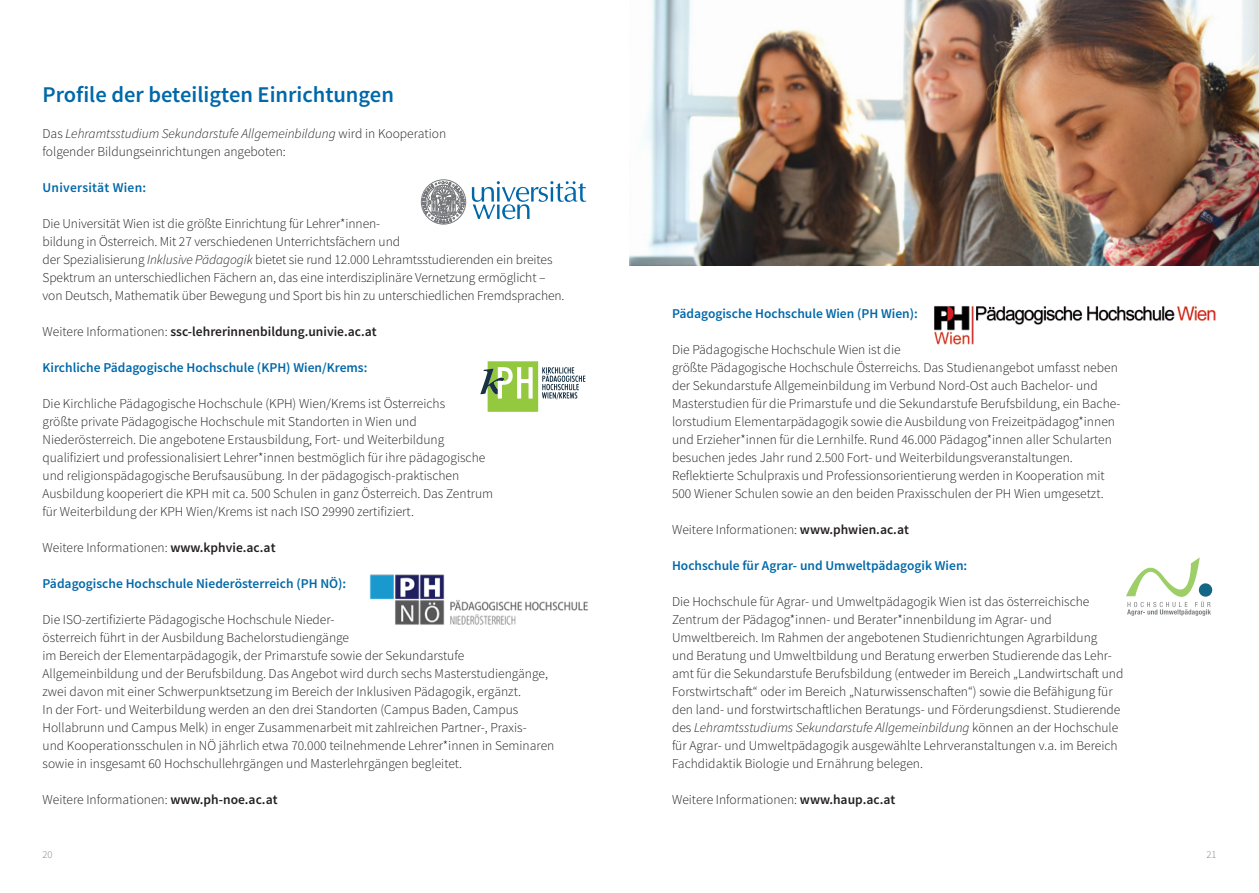
<style>
.page{position:relative;width:1259px;height:893px;background:#fff}
.page>*{position:absolute;margin:0;border:0;box-sizing:border-box;transform-origin:0 0}
.t1{font:600 22.5px "Source Sans Pro";color:#0068a9}
.t2{font:300 13.5px/18px "Source Sans Pro";color:#231f20}
.t3{font:600 13.5px "Source Sans Pro";color:#0068a9}
.t4{font:600 13.5px "Source Sans Pro";color:#231f20}
.t5{font:600 13.5px "Source Sans Pro";letter-spacing:.02em;color:#0068a9}
.t6{font:300 10.5px "Source Sans Pro";color:#808285}
.s1{font-style:italic}
.s2{font-weight:300}
.s3{font-weight:600}
</style>
<div class="page">
<svg style="left:472px;top:181px;width:114px;height:38px"></svg>
<svg style="left:421px;top:179px;width:45px;height:46px"></svg>
<svg style="left:480px;top:361px;width:105px;height:51px"></svg>
<img style="left:369px;top:574px;width:220px;height:51px">
<svg style="left:1126px;top:557px;width:86px;height:59px"></svg>
<img style="left:934px;top:305px;width:282px;height:40px">
<img style="left:629px;top:0;width:630px;height:265px">
<h1 class="t1" style="left:43px;top:80px;width:353px">Profile der beteiligten Einrichtungen</h1>
<p class="t2" style="left:43px;top:124px;width:405px">Das <span class="s1">Lehramtsstudium Sekundarstufe Allgemeinbildung</span> wird in Kooperation folgender Bildungseinrichtungen angeboten:</p>
<p class="t5" style="left:43px;top:179px;width:105px">Universität Wien:</p>
<p class="t2" style="left:43px;top:214px;width:523px">Die Universität Wien ist die größte Einrichtung für Lehrer*innen-<br>bildung in Österreich. Mit 27 verschiedenen Unterrichtsfächern und<br>der Spezialisierung <span class="s1">Inklusive Pädagogik</span> bietet sie rund 12.000 Lehramtsstudierenden ein breites Spektrum an unterschiedlichen Fächern an, das eine interdisziplinäre Vernetzung ermöglicht – von Deutsch, Mathematik über Bewegung und Sport bis hin zu unterschiedlichen Fremdsprachen.</p>
<p class="t4" style="left:43px;top:323px;width:336px"><span class="s2">Weitere Informationen:</span> ssc-lehrerinnenbildung.univie.ac.at</p>
<p class="t3" style="left:43px;top:359px;width:326px">Kirchliche Pädagogische Hochschule (KPH) Wien/Krems:</p>
<p class="t2" style="left:43px;top:394px;width:452px">Die Kirchliche Pädagogische Hochschule (KPH) Wien/Krems ist Österreichs<br>größte private Pädagogische Hochschule mit Standorten in Wien und Niederösterreich. Die angebotene Erstausbildung, Fort- und Weiterbildung qualifiziert und professionalisiert Lehrer*innen bestmöglich für ihre pädagogische und religionspädagogische Berufsausübung. In der pädagogisch-praktischen Ausbildung kooperiert die KPH mit ca. 500 Schulen in ganz Österreich. Das Zentrum für Weiterbildung der KPH Wien/Krems ist nach ISO 29990 zertifiziert.</p>
<p class="t2" style="left:43px;top:538px;width:234px">Weitere Informationen: <span class="s3">www.kphvie.ac.at</span></p>
<p class="t3" style="left:43px;top:575px;width:305px">Pädagogische Hochschule Niederösterreich (PH NÖ):</p>
<p class="t2" style="left:43px;top:610px;width:513px">Die ISO-zertifizierte Pädagogische Hochschule Nieder-<br>österreich führt in der Ausbildung Bachelorstudiengänge<br>im Bereich der Elementarpädagogik, der Primarstufe sowie der Sekundarstufe Allgemeinbildung und der Berufsbildung. Das Angebot wird durch sechs Masterstudiengänge, zwei davon mit einer Schwerpunktsetzung im Bereich der Inklusiven Pädagogik, ergänzt.<br>In der Fort- und Weiterbildung werden an den drei Standorten (Campus Baden, Campus Hollabrunn und Campus Melk) in enger Zusammenarbeit mit zahlreichen Partner-, Praxis-<br>und Kooperationsschulen in NÖ jährlich etwa 70.000 teilnehmende Lehrer*innen in Seminaren sowie in insgesamt 60 Hochschullehrgängen und Masterlehrgängen begleitet.</p>
<p class="t2" style="left:43px;top:790px;width:236px">Weitere Informationen: <span class="s3">www.ph-noe.ac.at</span></p>
<p class="t3" style="left:672px;top:305px;width:247px">Pädagogische Hochschule Wien (PH Wien):</p>
<p class="t2" style="left:672px;top:340px;width:450px">Die Pädagogische Hochschule Wien ist die<br>größte Pädagogische Hochschule Österreichs. Das Studienangebot umfasst neben der Sekundarstufe Allgemeinbildung im Verbund Nord-Ost auch Bachelor- und Masterstudien für die Primarstufe und die Sekundarstufe Berufsbildung, ein Bache&shy;lorstudium Elementarpädagogik sowie die Ausbildung von Freizeitpädagog*innen und Erzieher*innen für die Lernhilfe. Rund 46.000 Pädagog*innen aller Schularten besuchen jedes Jahr rund 2.500 Fort- und Weiterbildungsveranstaltungen.<br>Reflektierte Schulpraxis und Professionsorientierung werden in Kooperation mit 500 Wiener Schulen sowie an den beiden Praxisschulen der PH Wien umgesetzt.</p>
<p class="t2" style="left:672px;top:520px;width:238px">Weitere Informationen: <span class="s3">www.phwien.ac.at</span></p>
<p class="t3" style="left:672px;top:557px;width:297px">Hochschule für Agrar- und Umweltpädagogik Wien:</p>
<p class="t2" style="left:672px;top:592px;width:453px">Die Hochschule für Agrar- und Umweltpädagogik Wien ist das österreichische Zentrum der Pädagog*innen- und Berater*innenbildung im Agrar- und Umweltbereich. Im Rahmen der angebotenen Studienrichtungen Agrarbildung<br>und Beratung und Umweltbildung und Beratung erwerben Studierende das Lehr&shy;amt für die Sekundarstufe Berufsbildung (entweder im Bereich „Landwirtschaft und Forstwirtschaft“ oder im Bereich „Naturwissenschaften“) sowie die Befähigung für den land- und forstwirtschaftlichen Beratungs- und Förderungsdienst. Studierende des <span class="s1">Lehramtsstudiums Sekundarstufe Allgemeinbildung</span> können an der Hochschule für Agrar- und Umweltpädagogik ausgewählte Lehrveranstaltungen v.a. im Bereich Fachdidaktik Biologie und Ernährung belegen.</p>
<p class="t2" style="left:672px;top:790px;width:225px">Weitere Informationen: <span class="s3">www.haup.ac.at</span></p>
<p class="t6" style="left:43px;top:848px;width:12px">20</p>
<p class="t6" style="left:1206px;top:848px;width:12px">21</p>
</div>
